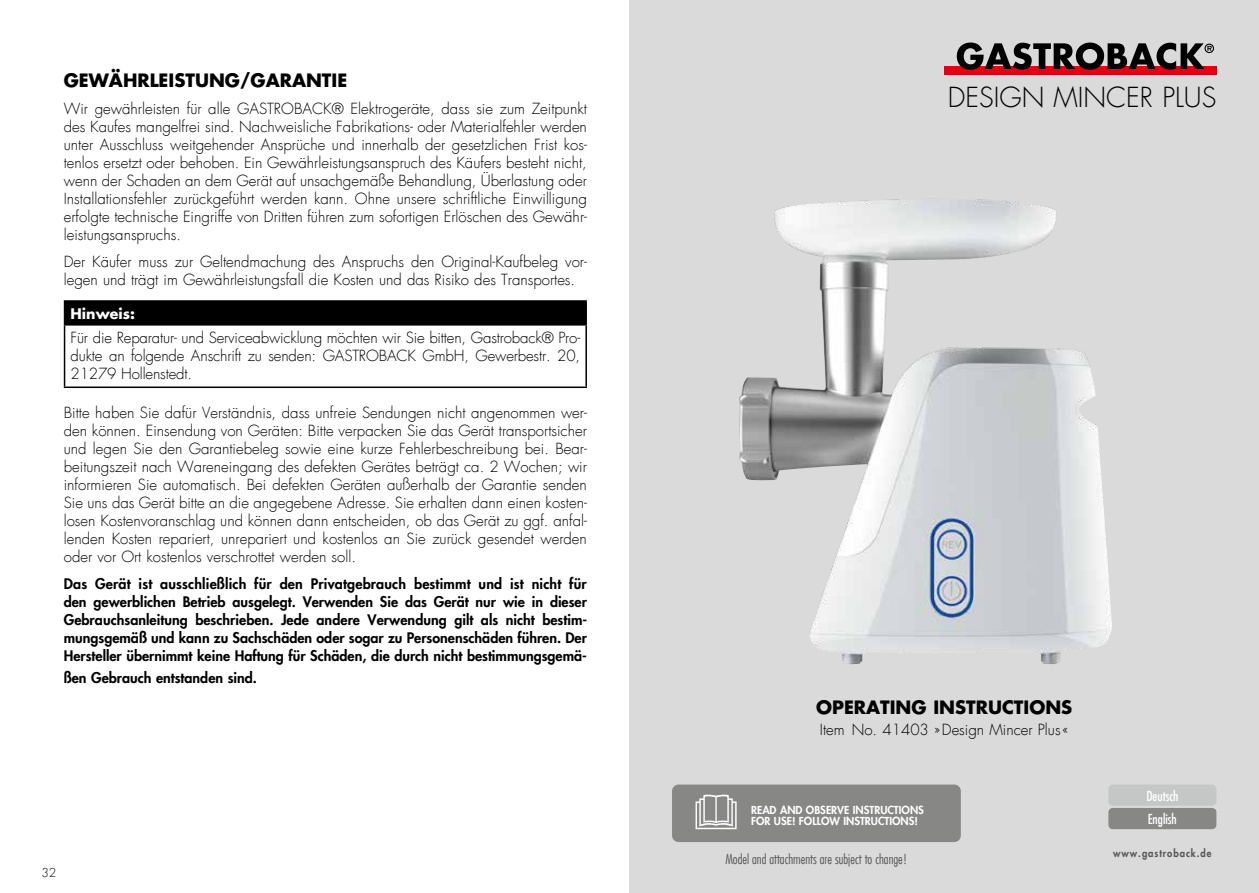
<style>
.page{position:relative;width:1259px;height:893px;background:#fff}
.page>*{position:absolute;margin:0;border:0;box-sizing:border-box;transform-origin:0 0}
.t1{font:300 27px "Futura LT";color:#000}
.t2{font:700 18px "Futura LT";color:#000}
.t3{font:300 15px/18px "Futura LT";color:#000;text-align:justify}
.t4{font:800 14.25px/18px "Futura LT";color:#000;text-align:justify}
.t5{font:700 14.25px "Futura LT";color:#fff}
.t6{font:300 condensed 13.5px "Futura LT";color:#565656}
.t7{font:condensed 13.5px "Futura LT";color:#fff}
.t8{font:300 12px "Futura LT";color:#000}
.t9{font:800 10.8px/10.8px "Futura LT";color:#fff}
.t10{font:800 10.5px "Futura LT";letter-spacing:.1em;color:#565656;scale:.9 1}
</style>
<div class="page">
<div style="left:65px;top:301px;width:521px;height:24px;background:#000"></div>
<hr style="left:64px;top:300px;width:523px;height:2px;background:#000">
<svg style="left:64px;top:302px;width:1px;height:22px"></svg>
<hr style="left:585px;top:302px;width:2px;height:22px;background:#000">
<hr style="left:64px;top:324px;width:523px;height:2px;background:#000">
<hr style="left:64px;top:326px;width:1px;height:60px;background:#000">
<hr style="left:585px;top:326px;width:2px;height:60px;background:#000">
<hr style="left:64px;top:386px;width:523px;height:2px;background:#000">
<div style="left:629px;top:0;width:630px;height:893px;background:#dadada"></div>
<div style="left:944px;top:66px;width:272px;height:9px;background:#e3000f"></div>
<svg style="left:956px;top:43px;width:258px;height:27px"></svg>
<img style="left:739px;top:199px;width:373px;height:466px">
<div style="left:1108px;top:808px;width:108px;height:21px;background:#878786;border-radius:4px"></div>
<div style="left:1108px;top:784px;width:108px;height:22px;background:#c5c6c6;border-radius:4px"></div>
<div style="left:672px;top:784px;width:289px;height:58px;background:#878786;border-radius:6px"></div>
<svg style="left:695px;top:794px;width:41px;height:35px"></svg>
<p class="t2" style="left:64px;top:69px;width:285px">GEWÄHRLEISTUNG/GARANTIE</p>
<p class="t3" style="left:64px;top:100px;width:525px">Wir gewährleisten für alle GASTROBACK® Elektrogeräte, dass sie zum Zeitpunkt des Kaufes mangelfrei sind. Nachweisliche Fabrikations- oder Materialfehler werden unter Ausschluss weitgehender Ansprüche und innerhalb der gesetzlichen Frist kos&shy;tenlos ersetzt oder behoben. Ein Gewährleistungsanspruch des Käufers besteht nicht, wenn der Schaden an dem Gerät auf unsachgemäße Behandlung, Überlastung oder Installationsfehler zurückgeführt werden kann. Ohne unsere schriftliche Einwilligung erfolgte technische Eingriffe von Dritten führen zum sofortigen Erlöschen des Gewähr&shy;leistungsanspruchs.</p>
<p class="t3" style="left:64px;top:253px;width:524px">Der Käufer muss zur Geltendmachung des Anspruchs den Original-Kaufbeleg vor&shy;legen und trägt im Gewährleistungsfall die Kosten und das Risiko des Transportes.</p>
<p class="t5" style="left:71px;top:304px;width:66px">Hinweis:</p>
<p class="t3" style="left:71px;top:329px;width:511px">Für die Reparatur- und Serviceabwicklung möchten wir Sie bitten, Gastroback® Pro&shy;dukte an folgende Anschrift zu senden: GASTROBACK GmbH, Gewerbestr. 20, 21279 Hollenstedt.</p>
<p class="t3" style="left:64px;top:404px;width:525px">Bitte haben Sie dafür Verständnis, dass unfreie Sendungen nicht angenommen wer&shy;den können. Einsendung von Geräten: Bitte verpacken Sie das Gerät transportsicher und legen Sie den Garantiebeleg sowie eine kurze Fehlerbeschreibung bei. Bear&shy;beitungszeit nach Wareneingang des defekten Gerätes beträgt ca. 2 Wochen; wir informieren Sie automatisch. Bei defekten Geräten außerhalb der Garantie senden Sie uns das Gerät bitte an die angegebene Adresse. Sie erhalten dann einen kosten&shy;losen Kostenvoranschlag und können dann entscheiden, ob das Gerät zu ggf. anfal&shy;lenden Kosten repariert, unrepariert und kostenlos an Sie zurück gesendet werden oder vor Ort kostenlos verschrottet werden soll.</p>
<p class="t4" style="left:64px;top:574px;width:525px">Das Gerät ist ausschließlich für den Privatgebrauch bestimmt und ist nicht für den gewerblichen Betrieb ausgelegt. Verwenden Sie das Gerät nur wie in dieser Gebrauchsanleitung beschrieben. Jede andere Verwendung gilt als nicht bestim&shy;mungsgemäß und kann zu Sachschäden oder sogar zu Personenschäden führen. Der Hersteller übernimmt keine Haftung für Schäden, die durch nicht bestimmungsgemä-</p>
<p class="t4" style="left:64px;top:668px;width:195px">ßen Gebrauch entstanden sind.</p>
<p class="t8" style="left:41px;top:866px;width:16px">32</p>
<h1 class="t1" style="left:947px;top:81px;width:270px">DESIGN MINCER PLUS</h1>
<p class="t2" style="left:816px;top:695px;width:258px">OPERATING INSTRUCTIONS</p>
<p class="t3" style="left:820px;top:721px;width:250px">Item No. 41403 »Design Mincer Plus«</p>
<p class="t9" style="left:751px;top:804px;width:174px">READ AND OBSERVE INSTRUCTIONS<br>FOR USE! FOLLOW INSTRUCTIONS!</p>
<p class="t6" style="left:725px;top:850px;width:184px">Model and attachments are subject to change!</p>
<p class="t7" style="left:1146px;top:788px;width:34px">Deutsch</p>
<p class="t7" style="left:1148px;top:811px;width:30px">English</p>
<p class="t10" style="left:1113px;top:846px;width:111px">www.gastroback.de</p>
</div>
